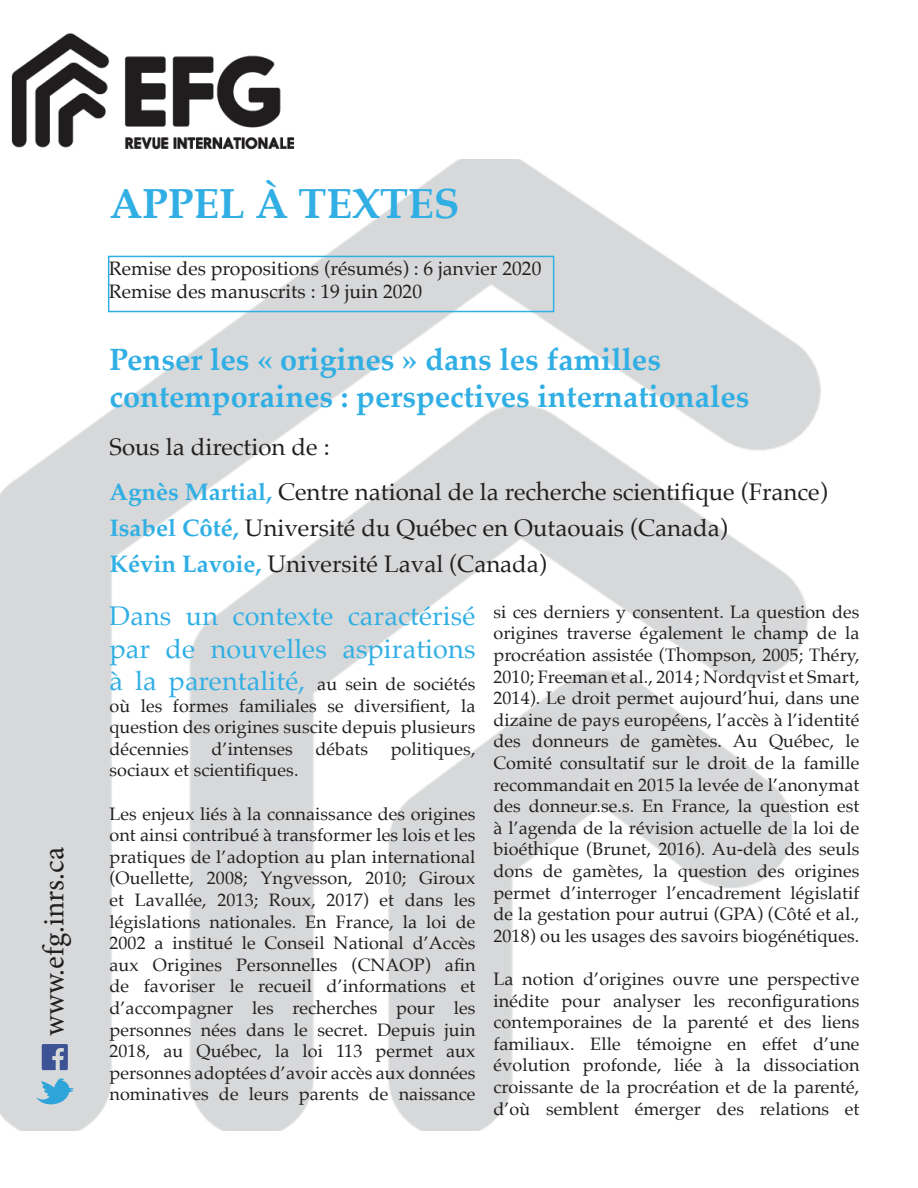
<style>
.page{position:relative;width:918px;height:1188px;background:#fff}
.page>*{position:absolute;margin:0;border:0;box-sizing:border-box;transform-origin:0 0}
.t1{font:700 42px "Book Antiqua";color:#31afe4}
.t2{font:700 30.75px/36.9px "Palatino Linotype";color:#31afe4}
.t3{font:30px "Minion Pro";color:#231f20}
.t4{font:27px/32.4px "Palatino";letter-spacing:.005em;color:#31afe4}
.t5{font:24px/45px "Palatino";color:#231f20}
.t6{font:19.5px/23.4px "Palatino";color:#231f20}
.t7{font:18px/21.6px "Palatino";letter-spacing:.005em;color:#231f20;text-align:justify}
.s1{font-weight:700;color:#31afe4}
.s2{font-size:27px;color:#31afe4}
</style>
<div class="page">
<img style="left:0;top:159px;width:821px;height:971px">
<svg style="left:36px;top:1078px;width:38px;height:28px"></svg>
<svg style="left:42px;top:1044px;width:26px;height:26px"></svg>
<img style="left:11px;top:33px;width:284px;height:117px">
<div style="left:108px;top:256px;width:446px;height:56px;border:2px solid #2eb0e5"></div>
<h3 class="t3" style="left:34px;top:1036px;width:190px;rotate:-90deg">www.efg.inrs.ca</h3>
<h1 class="t1" style="left:109px;top:179px;width:59px">APPEL</h1>
<h1 class="t1" style="left:255px;top:179px;width:71px">À TEXTES</h1>
<p class="t6" style="left:109px;top:257px;width:434px">Remise des propositions (résumés) : 6 janvier 2020<br>Remise des manuscrits : 19 juin 2020</p>
<h2 class="t2" style="left:109px;top:340px;width:641px">Penser les « origines » dans les familles contemporaines : perspectives internationales</h2>
<h3 class="t5" style="left:109px;top:424px;width:720px">Sous la direction de :<br><span class="s1">Agnès Martial,</span> Centre national de la recherche scientifique (France)</h3>
<h3 class="t5" style="left:109px;top:510px;width:620px;line-height:36px"><span class="s1">Isabel Côté,</span> Université du Québec en Outaouais (Canada)<br><span class="s1">Kévin Lavoie,</span> Université Laval (Canada)</h3>
<h3 class="t4" style="left:109px;top:600px;width:368px">Dans un contexte caractérisé par de nouvelles aspirations</h3>
<p class="t7" style="left:109px;top:673px;width:368px"><span class="s2">à la parentalité,</span> au sein de sociétés où les formes familiales se diversifient, la question des origines suscite depuis plusieurs décennies</p>
<p class="t7" style="left:212px;top:738px;width:83px">d’intenses</p>
<p class="t7" style="left:316px;top:738px;width:54px">débats</p>
<p class="t7" style="left:391px;top:738px;width:86px">politiques,</p>
<p class="t7" style="left:109px;top:759px;width:191px">sociaux et scientifiques.</p>
<p class="t7" style="left:109px;top:803px;width:368px">Les enjeux liés à la connaissance des origines ont ainsi contribué à transformer les lois et les pratiques de l’adoption au plan international (Ouellette, 2008; Yngvesson, 2010; Giroux et Lavallée, 2013; Roux, 2017) et dans les législations nationales. En France, la loi de 2002 a institué le Conseil National d’Accès aux Origines Personnelles (CNAOP) afin de favoriser le recueil d’informations et d’accompagner les recherches pour les personnes nées dans le secret. Depuis juin 2018, au Québec, la loi 113 permet aux personnes adoptées d’avoir accès aux données nominatives de leurs parents de naissance</p>
<p class="t7" style="left:493px;top:601px;width:368px">si ces derniers y consentent. La question des origines traverse également le champ de la procréation assistée (Thompson, 2005; Théry, 2010; Freeman et al., 2014 ; Nordqvist et Smart, 2014). Le droit permet aujourd’hui, dans une dizaine de pays européens, l’accès à l’identité des donneurs de gamètes. Au Québec, le Comité consultatif sur le droit de la famille recommandait en 2015 la levée de l’anonymat des donneur.se.s. En France, la question est à l’agenda de la révision actuelle de la loi de bioéthique (Brunet, 2016). Au-delà des seuls dons de gamètes, la question des origines permet d’interroger l’encadrement législatif de la gestation pour autrui (GPA) (Côté et al., 2018) ou les usages des savoirs biogénétiques.</p>
<p class="t7" style="left:493px;top:968px;width:368px">La notion d’origines ouvre une perspective inédite pour analyser les reconfigurations contemporaines de la parenté et des liens familiaux. Elle témoigne en effet d’une évolution profonde, liée à la dissociation croissante de la procréation et de la parenté, d’où semblent émerger des relations et</p>
</div>
